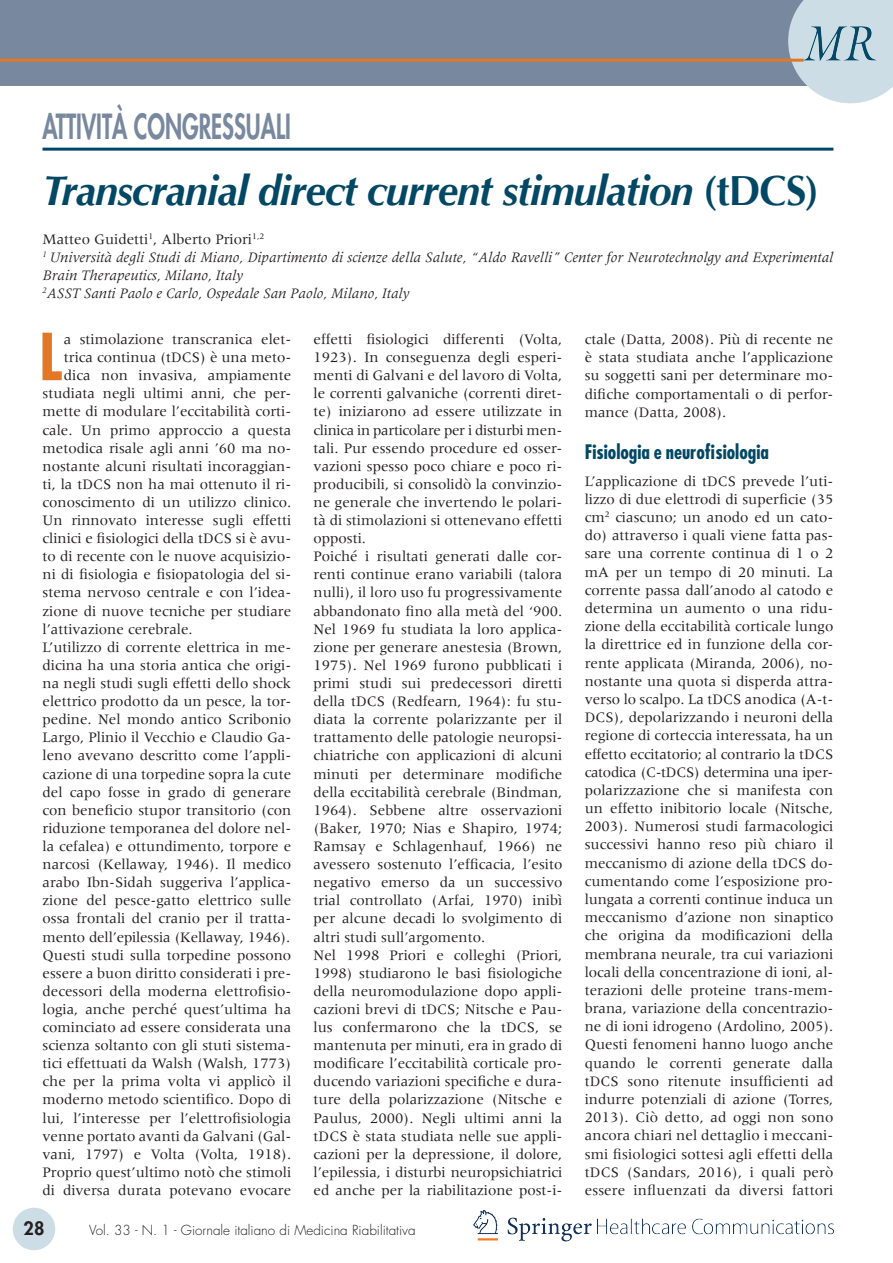
<style>
.page{position:relative;width:893px;height:1263px;background:#fff}
.page>*{position:absolute;margin:0;border:0;box-sizing:border-box;transform-origin:0 0}
.t1{font:700 condensed 63px "Futura";color:#e27725}
.t2{font:italic 700 42px "Optima";letter-spacing:-.02em;color:#024865}
.t3{font:800 33.75px "Futura";color:#78889e;scale:.67 1}
.t4{font:700 condensed 19.5px "Futura";color:#024865}
.t5{font:800 18px "Futura";color:#231f20}
.t6{font:15px/18.1px "Meridien";color:#231f20;text-align:justify}
.t7{font:italic 15px/18.1px "Meridien";color:#231f20}
.t8{font:300 13.5px "Futura";color:#231f20}
.s1{font-style:normal}
</style>
<div class="page">
<div style="left:0;top:0;width:893px;height:85px;background:#78889e"></div>
<img style="left:473px;top:1210px;width:361px;height:32px">
<div style="left:13px;top:1208px;width:42px;height:42px;background:#cddde6;border-radius:50%"></div>
<svg style="left:788px;top:0;width:105px;height:103px;background:#c1d2dc"></svg>
<hr style="left:0;top:59px;width:804px;height:3px;background:#e27725">
<hr style="left:43px;top:148px;width:790px;height:3px;background:#024865">
<h3 class="t3" style="left:43px;top:104px;width:372px">ATTIVITÀ CONGRESSUALI</h3>
<h2 class="t2" style="left:43px;top:165px;width:778px">Transcranial direct current stimulation <span class="s1">(tDCS)</span></h2>
<p class="t7" style="left:43px;top:230px;width:792px"><span class="s1">Matteo Guidetti</span><sup>1</sup><span class="s1">, Alberto Priori</span><sup>1,2<br></sup><sup>1</sup> Università degli Studi di Miano, Dipartimento di scienze della Salute, “Aldo Ravelli” Center for Neurotechnolgy and Experimental Brain Therapeutics, Milano, Italy<br><sup>2</sup>ASST Santi Paolo e Carlo, Ospedale San Paolo, Milano, Italy</p>
<h1 class="t1" style="left:39px;top:318px;width:25px">L</h1>
<p class="t6" style="left:64px;top:330px;width:229px">a stimolazione transcranica elet-</p>
<p class="t6" style="left:314px;top:330px;width:250px;text-align:left">effetti fisiologici differenti (Volta, 1923). In conseguenza degli esperi&shy;menti di Galvani e del lavoro di Volta, le correnti galvaniche (correnti diret&shy;te) iniziarono ad essere utilizzate in clinica in particolare per i disturbi men&shy;tali. Pur essendo procedure ed osser&shy;vazioni spesso poco chiare e poco ri&shy;producibili, si consolidò la convinzio&shy;ne generale che invertendo le polari&shy;tà di stimolazioni si ottenevano effetti opposti.<br>Poiché i risultati generati dalle cor&shy;renti continue erano variabili (talora nulli), il loro uso fu progressivamente abbandonato fino alla metà del ‘900.<br>Nel 1969 fu studiata la loro applica&shy;zione per generare anestesia (Brown, 1975). Nel 1969 furono pubblicati i primi studi sui predecessori diretti della tDCS (Redfearn, 1964): fu stu&shy;diata la corrente polarizzante per il trattamento delle patologie neuropsi&shy;chiatriche con applicazioni di alcuni minuti per determinare modifiche della eccitabilità cerebrale (Bindman, 1964). Sebbene altre osservazioni (Baker, 1970; Nias e Shapiro, 1974; Ramsay e Schlagenhauf, 1966) ne avessero sostenuto l’efficacia, l’esito negativo emerso da un successivo trial controllato (Arfai, 1970) inibì per alcune decadi lo svolgimento di altri studi sull’argomento.<br>Nel 1998 Priori e colleghi (Priori, 1998) studiarono le basi fisiologiche della neuromodulazione dopo appli&shy;cazioni brevi di tDCS; Nitsche e Pau&shy;lus confermarono che la tDCS, se mantenuta per minuti, era in grado di modificare l’eccitabilità corticale pro&shy;ducendo variazioni specifiche e dura&shy;ture della polarizzazione (Nitsche e Paulus, 2000). Negli ultimi anni la tDCS è stata studiata nelle sue appli&shy;cazioni per la depressione, il dolore, l’epilessia, i disturbi neuropsichiatrici ed anche per la riabilitazione post-i-</p>
<p class="t6" style="left:585px;top:330px;width:250px">ctale (Datta, 2008). Più di recente ne è stata studiata anche l’applicazione su soggetti sani per determinare mo&shy;difiche comportamentali o di perfor&shy;mance (Datta, 2008).</p>
<p class="t6" style="left:64px;top:348px;width:229px">trica continua (tDCS) è una meto-</p>
<p class="t6" style="left:64px;top:366px;width:229px">dica non invasiva, ampiamente</p>
<p class="t6" style="left:43px;top:384px;width:250px">studiata negli ultimi anni, che per-</p>
<p class="t6" style="left:43px;top:402px;width:250px">mette di modulare l’eccitabilità corti-</p>
<p class="t6" style="left:43px;top:421px;width:250px">cale. Un primo approccio a questa</p>
<p class="t6" style="left:43px;top:439px;width:250px">metodica risale agli anni ’60 ma no-</p>
<p class="t6" style="left:43px;top:457px;width:250px">nostante alcuni risultati incoraggian-</p>
<p class="t6" style="left:43px;top:475px;width:250px">ti, la tDCS non ha mai ottenuto il ri-</p>
<p class="t6" style="left:43px;top:493px;width:250px">conoscimento di un utilizzo clinico.</p>
<p class="t6" style="left:43px;top:511px;width:250px">Un rinnovato interesse sugli effetti</p>
<p class="t6" style="left:43px;top:529px;width:250px">clinici e fisiologici della tDCS si è avu-</p>
<p class="t6" style="left:43px;top:547px;width:250px">to di recente con le nuove acquisizio-</p>
<p class="t6" style="left:43px;top:565px;width:250px">ni di fisiologia e fisiopatologia del si-</p>
<p class="t6" style="left:43px;top:583px;width:250px">stema nervoso centrale e con l’idea-</p>
<p class="t6" style="left:43px;top:602px;width:250px">zione di nuove tecniche per studiare</p>
<p class="t6" style="left:43px;top:620px;width:152px">l’attivazione cerebrale.</p>
<p class="t6" style="left:43px;top:638px;width:250px">L’utilizzo di corrente elettrica in me-</p>
<p class="t6" style="left:43px;top:656px;width:250px">dicina ha una storia antica che origi-</p>
<p class="t6" style="left:43px;top:674px;width:250px">na negli studi sugli effetti dello shock</p>
<p class="t6" style="left:43px;top:692px;width:250px">elettrico prodotto da un pesce, la tor-</p>
<p class="t6" style="left:43px;top:710px;width:250px">pedine. Nel mondo antico Scribonio</p>
<p class="t6" style="left:43px;top:728px;width:250px">Largo, Plinio il Vecchio e Claudio Ga-</p>
<p class="t6" style="left:43px;top:746px;width:250px">leno avevano descritto come l’appli-</p>
<p class="t6" style="left:43px;top:765px;width:250px">cazione di una torpedine sopra la cute</p>
<p class="t6" style="left:43px;top:783px;width:250px">del capo fosse in grado di generare</p>
<p class="t6" style="left:43px;top:801px;width:250px">con beneficio stupor transitorio (con</p>
<p class="t6" style="left:43px;top:819px;width:250px">riduzione temporanea del dolore nel-</p>
<p class="t6" style="left:43px;top:837px;width:250px">la cefalea) e ottundimento, torpore e</p>
<p class="t6" style="left:43px;top:855px;width:250px">narcosi (Kellaway, 1946). Il medico</p>
<p class="t6" style="left:43px;top:873px;width:250px">arabo Ibn-Sidah suggeriva l’applica-</p>
<p class="t6" style="left:43px;top:891px;width:250px">zione del pesce-gatto elettrico sulle</p>
<p class="t6" style="left:43px;top:909px;width:250px">ossa frontali del cranio per il tratta-</p>
<p class="t6" style="left:43px;top:927px;width:249px">mento dell’epilessia (Kellaway, 1946).</p>
<p class="t6" style="left:43px;top:946px;width:250px">Questi studi sulla torpedine possono</p>
<p class="t6" style="left:43px;top:964px;width:250px">essere a buon diritto considerati i pre-</p>
<p class="t6" style="left:43px;top:982px;width:250px">decessori della moderna elettrofisio-</p>
<p class="t6" style="left:43px;top:1000px;width:250px">logia, anche perché quest’ultima ha</p>
<p class="t6" style="left:43px;top:1018px;width:250px">cominciato ad essere considerata una</p>
<p class="t6" style="left:43px;top:1036px;width:250px">scienza soltanto con gli stuti sistema-</p>
<p class="t6" style="left:43px;top:1054px;width:250px">tici effettuati da Walsh (Walsh, 1773)</p>
<p class="t6" style="left:43px;top:1072px;width:250px">che per la prima volta vi applicò il</p>
<p class="t6" style="left:43px;top:1090px;width:250px">moderno metodo scientifico. Dopo di</p>
<p class="t6" style="left:43px;top:1108px;width:250px">lui, l’interesse per l’elettrofisiologia</p>
<p class="t6" style="left:43px;top:1127px;width:250px">venne portato avanti da Galvani (Gal-</p>
<p class="t6" style="left:43px;top:1145px;width:250px">vani, 1797) e Volta (Volta, 1918).</p>
<p class="t6" style="left:43px;top:1163px;width:250px">Proprio quest’ultimo notò che stimoli</p>
<p class="t6" style="left:43px;top:1181px;width:250px">di diversa durata potevano evocare</p>
<h3 class="t4" style="left:585px;top:440px;width:186px">Fisiologia e neurofisiologia</h3>
<p class="t6" style="left:585px;top:472px;width:250px">L’applicazione di tDCS prevede l’uti&shy;lizzo di due elettrodi di superficie (35 cm<sup>2</sup> ciascuno; un anodo ed un cato&shy;do) attraverso i quali viene fatta pas&shy;sare una corrente continua di 1 o 2 mA per un tempo di 20 minuti. La corrente passa dall’anodo al catodo e determina un aumento o una ridu&shy;zione della eccitabilità corticale lungo la direttrice ed in funzione della cor&shy;rente applicata (Miranda, 2006), no&shy;nostante una quota si disperda attra&shy;verso lo scalpo. La tDCS anodica (A-t-DCS), depolarizzando i neuroni della regione di corteccia interessata, ha un effetto eccitatorio; al contrario la tDCS catodica (C-tDCS) determina una iper&shy;polarizzazione che si manifesta con un effetto inibitorio locale (Nitsche, 2003). Numerosi studi farmacologici successivi hanno reso più chiaro il meccanismo di azione della tDCS do&shy;cumentando come l’esposizione pro&shy;lungata a correnti continue induca un meccanismo d’azione non sinaptico che origina da modificazioni della membrana neurale, tra cui variazioni locali della concentrazione di ioni, al&shy;terazioni delle proteine trans-mem&shy;brana, variazione della concentrazio&shy;ne di ioni idrogeno (Ardolino, 2005).<br>Questi fenomeni hanno luogo anche quando le correnti generate dalla tDCS sono ritenute insufficienti ad indurre potenziali di azione (Torres, 2013). Ciò detto, ad oggi non sono ancora chiari nel dettaglio i meccani&shy;smi fisiologici sottesi agli effetti della tDCS (Sandars, 2016), i quali però essere influenzati da diversi fattori</p>
<p class="t5" style="left:24px;top:1216px;width:22px">28</p>
<p class="t8" style="left:89px;top:1221px;width:328px">Vol. 33 - N. 1 - Giornale italiano di Medicina Riabilitativa</p>
</div>
